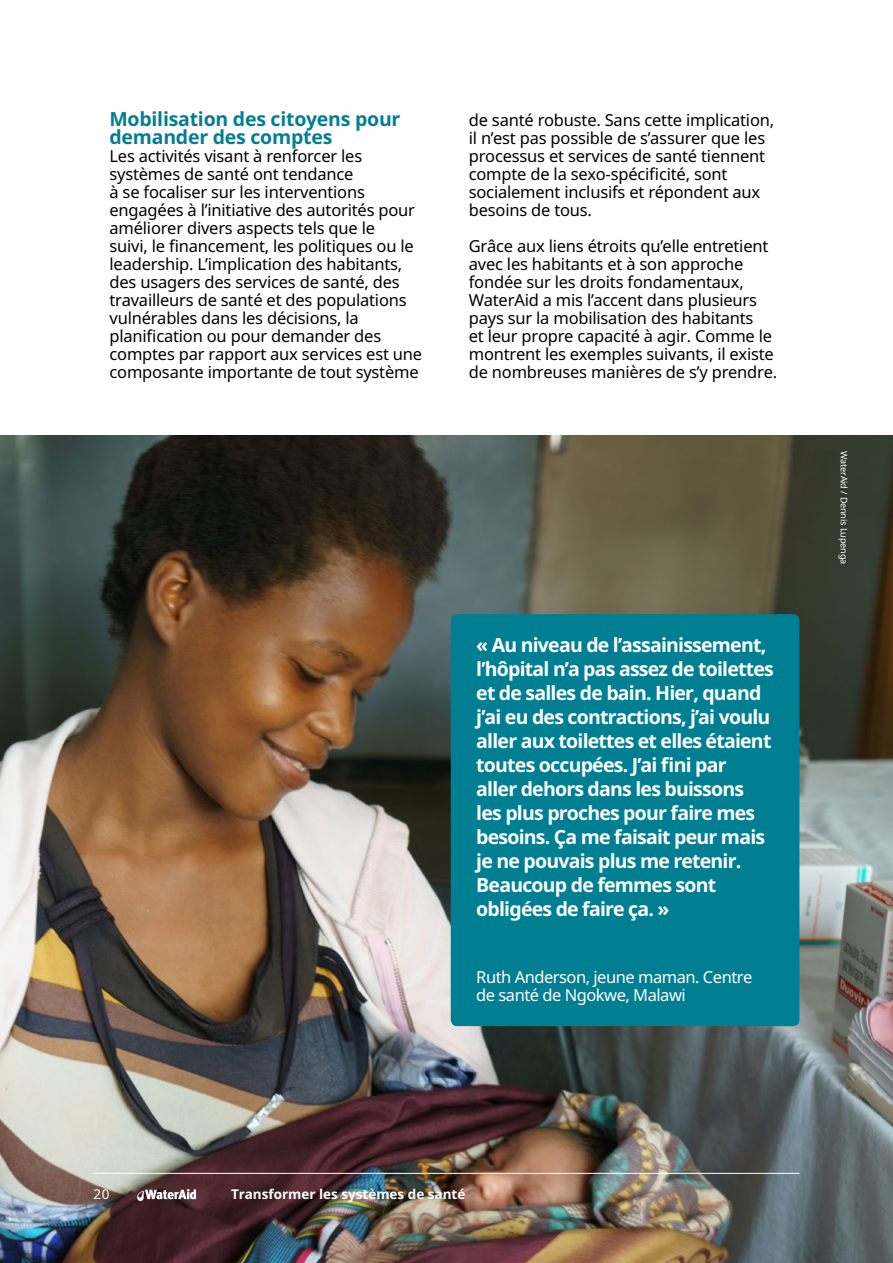
<style>
.page{position:relative;width:893px;height:1263px;background:#fff}
.page>*{position:absolute;margin:0;border:0;box-sizing:border-box;transform-origin:0 0}
.t1{font:700 19.5px/24px "Noto Sans";letter-spacing:-.04em;color:#fff}
.t2{font:700 19.5px/18px "Noto Sans";letter-spacing:-.01em;color:#007f92}
.t3{font:16.5px/18px "Noto Sans";letter-spacing:-.01em;color:#000}
.t4{font:16.5px/18px "Noto Sans";letter-spacing:-.03em;color:#fff}
.t5{font:700 13.5px "Noto Sans";color:#fff}
.t6{font:13.5px "Noto Sans";color:#fff}
.t7{font:9px "Noto Sans";letter-spacing:-.01em;color:#fff}
</style>
<div class="page">
<img style="left:0;top:436px;width:893px;height:827px">
<div style="left:451px;top:614px;width:348px;height:412px;background:#007f92;border-radius:6px"></div>
<svg style="left:137px;top:1189px;width:59px;height:12px"></svg>
<hr style="left:94px;top:1173px;width:705px;height:1px;background:#fff">
<p class="t2" style="left:109px;top:109px;width:292px">Mobilisation des citoyens pour demander des comptes</p>
<p class="t3" style="left:109px;top:147px;width:314px">Les activités visant à renforcer les systèmes de santé ont tendance<br>à se focaliser sur les interventions engagées à l’initiative des autorités pour améliorer divers aspects tels que le<br>suivi, le financement, les politiques ou le leadership. L’implication des habitants, des usagers des services de santé, des travailleurs de santé et des populations vulnérables dans les décisions, la planification ou pour demander des comptes par rapport aux services est une composante importante de tout système</p>
<p class="t3" style="left:469px;top:111px;width:307px">de santé robuste. Sans cette implication, il n’est pas possible de s’assurer que les processus et services de santé tiennent compte de la sexo-spécificité, sont socialement inclusifs et répondent aux besoins de tous.</p>
<p class="t3" style="left:469px;top:237px;width:310px">Grâce aux liens étroits qu’elle entretient avec les habitants et à son approche fondée sur les droits fondamentaux, WaterAid a mis l’accent dans plusieurs pays sur la mobilisation des habitants<br>et leur propre capacité à agir. Comme le montrent les exemples suivants, il existe de nombreuses manières de s’y prendre.</p>
<p class="t1" style="left:476px;top:632px;width:299px">« Au niveau de l’assainissement, l’hôpital n’a pas assez de toilettes et de salles de bain. Hier, quand j’ai eu des contractions, j’ai voulu aller aux toilettes et elles étaient toutes occupées. J’ai fini par<br>aller dehors dans les buissons les plus proches pour faire mes besoins. Ça me faisait peur mais je ne pouvais plus me retenir.<br>Beaucoup de femmes sont obligées de faire ça. »</p>
<p class="t4" style="left:476px;top:967px;width:278px">Ruth Anderson, jeune maman. Centre de santé de Ngokwe, Malawi</p>
<p class="t7" style="left:850px;top:451px;width:115px;rotate:90deg">WaterAid / Dennis Lupenga</p>
<p class="t6" style="left:94px;top:1185px;width:18px">20</p>
<p class="t5" style="left:231px;top:1184px;width:236px">Transformer les systèmes de santé</p>
</div>
